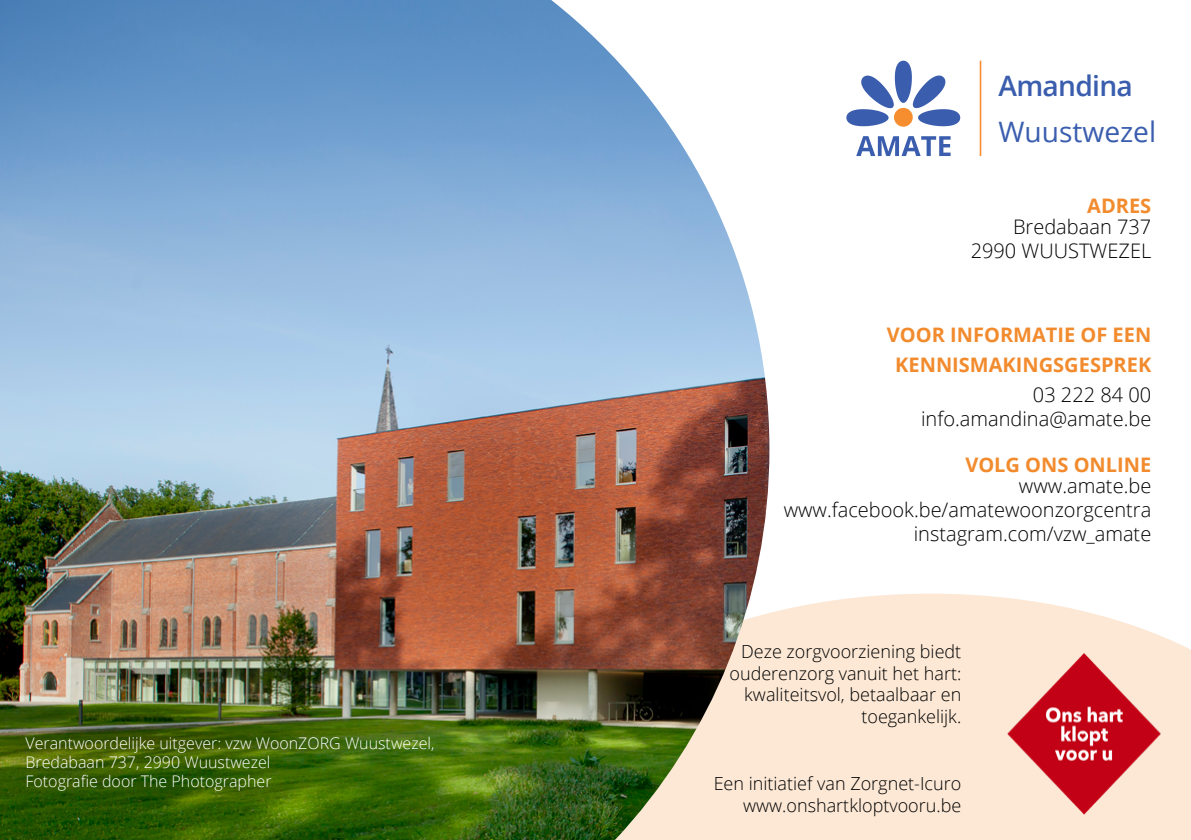
<style>
.page{position:relative;width:1191px;height:840px;background:#fff}
.page>*{position:absolute;margin:0;border:0;box-sizing:border-box;transform-origin:0 0}
.t1{font:28.2px "Open Sans";color:#3a5dae}
.t2{font:600 28.2px "Open Sans";letter-spacing:-.025em;color:#3a5dae}
.t3{font:300 20px/24px "Open Sans";color:#000;text-align:right}
.t4{font:700 20px/30px "Open Sans";color:#f28b2d;text-align:center}
.t5{font:300 18px/21.6px "Open Sans";color:#000;text-align:right}
.t6{font:300 16px/19.2px "Open Sans";color:#fff}
</style>
<div class="page">
<svg style="left:769px;top:593px;width:422px;height:246px;background:#fce9d8"></svg>
<img style="left:0;top:0;width:769px;height:839px">
<hr style="left:979px;top:61px;width:2px;height:95px;background:#f68d2e">
<svg style="left:846px;top:61px;width:114px;height:65px"></svg>
<svg style="left:856px;top:136px;width:94px;height:20px"></svg>
<img style="left:998px;top:643px;width:171px;height:179px">
<p class="t6" style="left:26px;top:732px;width:410px">Verantwoordelijke uitgever: vzw WoonZORG Wuustwezel,<br>Bredabaan 737, 2990 Wuustwezel<br>Fotografie door The Photographer</p>
<h1 class="t2" style="left:998px;top:67px;width:136px">Amandina</h1>
<h1 class="t1" style="left:998px;top:112px;width:159px">Wuustwezel</h1>
<p class="t4" style="left:1087px;top:190px;width:66px">ADRES</p>
<p class="t3" style="left:970px;top:214px;width:182px">Bredabaan 737<br>2990 WUUSTWEZEL</p>
<p class="t4" style="left:887px;top:319px;width:266px">VOOR INFORMATIE OF EEN<br>KENNISMAKINGSGESPREK</p>
<p class="t3" style="left:921px;top:382px;width:232px">03 222 84 00 info.amandina@amate.be</p>
<p class="t4" style="left:965px;top:448px;width:187px">VOLG ONS ONLINE</p>
<p class="t3" style="left:783px;top:473px;width:369px">www.amate.be www.facebook.be/amatewoonzorgcentra instagram.com/vzw_amate</p>
<p class="t5" style="left:729px;top:639px;width:233px">Deze zorgvoorziening biedt ouderenzorg vanuit het hart: kwaliteitsvol, betaalbaar en toegankelijk.</p>
<p class="t5" style="left:713px;top:771px;width:249px">Een initiatief van Zorgnet-Icuro www.onshartkloptvooru.be</p>
</div>
